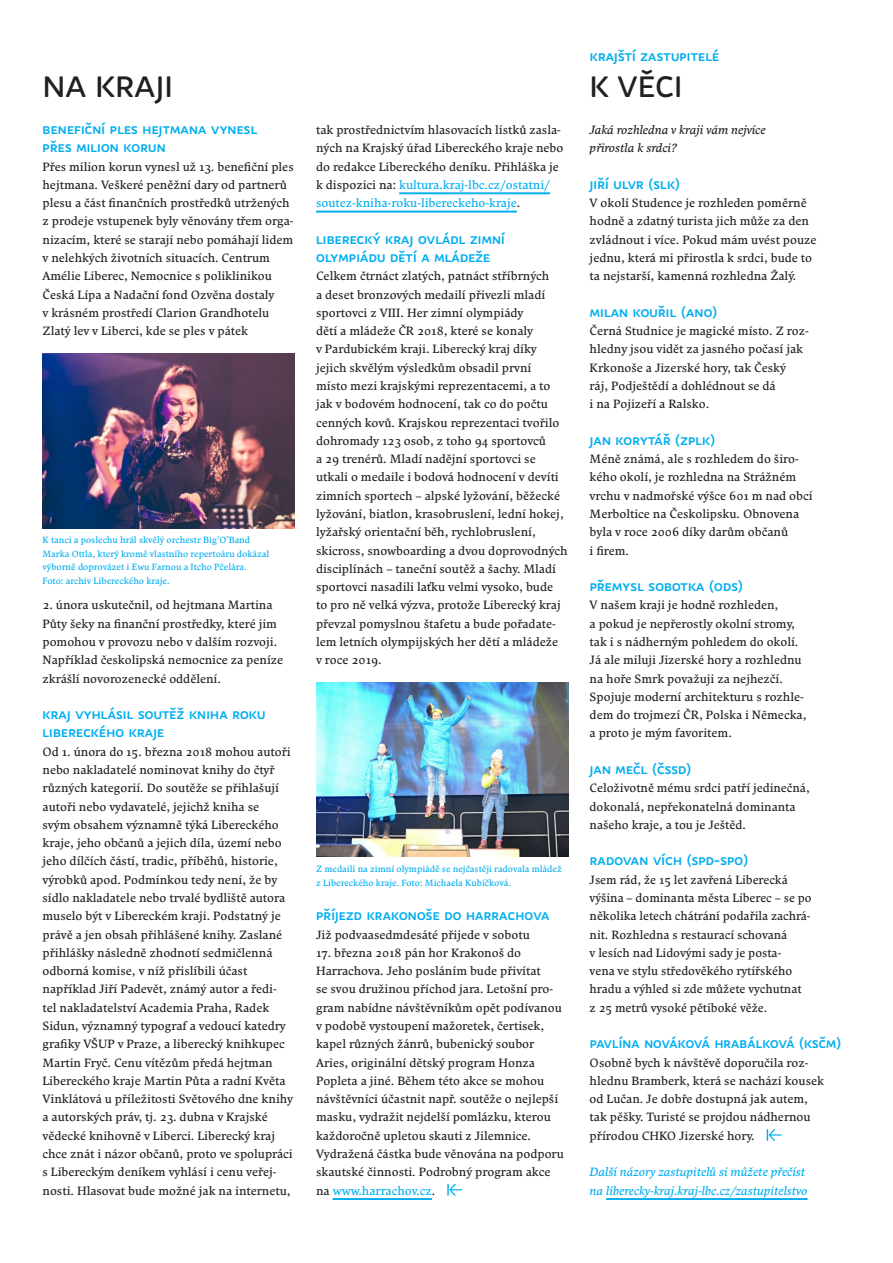
<style>
.page{position:relative;width:893px;height:1263px;background:#fff}
.page>*{position:absolute;margin:0;border:0;box-sizing:border-box;transform-origin:0 0}
.t1{font:500 30px "Knedle Beta";letter-spacing:.015em;color:#231f20}
.t2{font:500 15px/18.3px "Knedle Beta";letter-spacing:.015em;color:#00aeef}
.t3{font:12px/18.3px "Comenia Serif";color:#231f20}
.t4{font:italic 12px/18.3px "Comenia Serif";color:#00aeef}
.t5{font:italic 12px/18.3px "Comenia Serif";color:#231f20}
.t6{font:9px/13.5px "Comenia Serif";color:#00aeef}
.s1{color:#00aeef}
</style>
<div class="page">
<hr style="left:399px;top:192px;width:151px;height:2px;background:#00aeef">
<hr style="left:316px;top:211px;width:201px;height:2px;background:#00aeef">
<hr style="left:333px;top:1198px;width:99px;height:2px;background:#00aeef">
<svg style="left:447px;top:1184px;width:15px;height:11px"></svg>
<hr style="left:606px;top:1198px;width:201px;height:2px;background:#00aeef">
<svg style="left:767px;top:1129px;width:15px;height:12px"></svg>
<img style="left:43px;top:353px;width:252px;height:175px">
<img style="left:316px;top:682px;width:252px;height:174px">
<h1 class="t1" style="left:43px;top:66px;width:132px">NA KRAJI</h1>
<p class="t2" style="left:43px;top:119px;width:216px">Benefiční ples hejtmana vynesl přes milion korun</p>
<p class="t3" style="left:43px;top:157px;width:253px">Přes milion korun vynesl už 13. benefiční ples hejtmana. Veškeré peněžní dary od partnerů plesu a část finančních prostředků utržených z prodeje vstupenek byly věnovány třem orga&shy;nizacím, které se starají nebo pomáhají lidem v nelehkých životních situacích. Centrum Amélie Liberec, Nemocnice s poliklinikou Česká Lípa a Nadační fond Ozvěna dostaly<br>v krásném prostředí Clarion Grandhotelu Zlatý lev v Liberci, kde se ples v pátek</p>
<p class="t6" style="left:43px;top:533px;width:228px">K tanci a poslechu hrál skvělý orchestr Big’O’Band Marka Ottla, který kromě vlastního repertoáru dokázal výborně doprovázet i Ewu Farnou a Itcho Pčelára.<br>Foto: archiv Libereckého kraje.</p>
<p class="t3" style="left:43px;top:596px;width:242px">2. února uskutečnil, od hejtmana Martina Půty šeky na finanční prostředky, které jim pomohou v provozu nebo v dalším rozvoji.<br>Například českolipská nemocnice za peníze zkrášlí novorozenecké oddělení.</p>
<p class="t2" style="left:43px;top:704px;width:224px">Kraj vyhlásil soutěž Kniha roku<br>Libereckého kraje</p>
<p class="t3" style="left:43px;top:742px;width:252px">Od 1. února do 15. března 2018 mohou autoři nebo nakladatelé nominovat knihy do čtyř různých kategorií. Do soutěže se přihlašují autoři nebo vydavatelé, jejichž kniha se<br>svým obsahem významně týká Libereckého kraje, jeho občanů a jejich díla, území nebo jeho dílčích částí, tradic, příběhů, historie, výrobků apod. Podmínkou tedy není, že by sídlo nakladatele nebo trvalé bydliště autora muselo být v Libereckém kraji. Podstatný je právě a jen obsah přihlášené knihy. Zaslané přihlášky následně zhodnotí sedmičlenná odborná komise, v níž přislíbili účast například Jiří Padevět, známý autor a ředi&shy;tel nakladatelství Academia Praha, Radek Sidun, významný typograf a vedoucí katedry grafiky VŠUP v Praze, a liberecký knihkupec Martin Fryč. Cenu vítězům předá hejtman Libereckého kraje Martin Půta a radní Květa Vinklátová u příležitosti Světového dne knihy a autorských práv, tj. 23. dubna v Krajské vědecké knihovně v Liberci. Liberecký kraj chce znát i názor občanů, proto ve spolupráci s Libereckým deníkem vyhlásí i cenu veřej&shy;nosti. Hlasovat bude možné jak na internetu,</p>
<p class="t3" style="left:316px;top:120px;width:249px">tak prostřednictvím hlasovacích lístků zasla&shy;ných na Krajský úřad Libereckého kraje nebo do redakce Libereckého deníku. Přihláška je k dispozici na: <span class="s1">kultura.kraj-lbc.cz/ostatni/ soutez-kniha-roku-libereckeho-kraje</span>.</p>
<p class="t2" style="left:316px;top:229px;width:190px">Liberecký kraj ovládl zimní olympiádu dětí a mládeže</p>
<p class="t3" style="left:316px;top:267px;width:253px">Celkem čtrnáct zlatých, patnáct stříbrných<br>a deset bronzových medailí přivezli mladí sportovci z VIII. Her zimní olympiády<br>dětí a mládeže ČR 2018, které se konaly<br>v Pardubickém kraji. Liberecký kraj díky jejich skvělým výsledkům obsadil první<br>místo mezi krajskými reprezentacemi, a to jak v bodovém hodnocení, tak co do počtu cenných kovů. Krajskou reprezentaci tvořilo dohromady 123 osob, z toho 94 sportovců<br>a 29 trenérů. Mladí nadějní sportovci se utkali o medaile i bodová hodnocení v devíti zimních sportech – alpské lyžování, běžecké lyžování, biatlon, krasobruslení, lední hokej, lyžařský orientační běh, rychlobruslení, skicross, snowboarding a dvou doprovodných disciplínách – taneční soutěž a šachy. Mladí sportovci nasadili laťku velmi vysoko, bude<br>to pro ně velká výzva, protože Liberecký kraj převzal pomyslnou štafetu a bude pořadate&shy;lem letních olympijských her dětí a mládeže<br>v roce 2019.</p>
<p class="t6" style="left:316px;top:862px;width:247px">Z medailí na zimní olympiádě se nejčastěji radovala mládež z Libereckého kraje. Foto: Michaela Kubíčková.</p>
<p class="t2" style="left:316px;top:905px;width:235px">Příjezd Krakonoše do Harrachova</p>
<p class="t3" style="left:316px;top:925px;width:215px">Již podvaasedmdesáté přijede v sobotu</p>
<p class="t3" style="left:316px;top:943px;width:249px">17. března 2018 pán hor Krakonoš do Harrachova. Jeho posláním bude přivítat<br>se svou družinou příchod jara. Letošní pro&shy;gram nabídne návštěvníkům opět podívanou v podobě vystoupení mažoretek, čertisek, kapel různých žánrů, bubenický soubor Aries, originální dětský program Honza Popleta a jiné. Během této akce se mohou návštěvníci účastnit např. soutěže o nejlepší masku, vydražit nejdelší pomlázku, kterou každoročně upletou skauti z Jilemnice.<br>Vydražená částka bude věnována na podporu skautské činnosti. Podrobný program akce na <span class="s1">www.harrachov.cz</span>.</p>
<p class="t2" style="left:590px;top:46px;width:131px">Krajští zastupitelé</p>
<h1 class="t1" style="left:590px;top:66px;width:94px">K VĚCI</h1>
<p class="t5" style="left:590px;top:120px;width:177px">Jaká rozhledna v kraji vám nejvíce přirostla k srdci?</p>
<p class="t2" style="left:590px;top:174px;width:92px">Jiří Ulvr (SLK)</p>
<p class="t3" style="left:590px;top:193px;width:228px">V okolí Studence je rozhleden poměrně hodně a zdatný turista jich může za den zvládnout i více. Pokud mám uvést pouze jednu, která mi přirostla k srdci, bude to ta nejstarší, kamenná rozhledna Žalý.</p>
<p class="t2" style="left:590px;top:302px;width:129px">Milan Kouřil (ANO)</p>
<p class="t3" style="left:590px;top:321px;width:221px">Černá Studnice je magické místo. Z roz&shy;hledny jsou vidět za jasného počasí jak Krkonoše a Jizerské hory, tak Český<br>ráj, Podještědí a dohlédnout se dá<br>i na Pojizeří a Ralsko.</p>
<p class="t2" style="left:590px;top:430px;width:127px">Jan Korytář (ZpLK)</p>
<p class="t3" style="left:590px;top:449px;width:224px">Méně známá, ale s rozhledem do širo&shy;kého okolí, je rozhledna na Strážném vrchu v nadmořské výšce 601 m nad obcí<br>Merboltice na Českolipsku. Obnovena byla v roce 2006 díky darům občanů<br>i firem.</p>
<p class="t2" style="left:590px;top:576px;width:155px">Přemysl Sobotka (ODS)</p>
<p class="t3" style="left:590px;top:596px;width:218px">V našem kraji je hodně rozhleden,<br>a pokud je nepřerostly okolní stromy, tak i s nádherným pohledem do okolí.<br>Já ale miluji Jizerské hory a rozhlednu na hoře Smrk považuji za nejhezčí.<br>Spojuje moderní architekturu s rozhle&shy;dem do trojmezí ČR, Polska i Nĕmecka, a proto je mým favoritem.</p>
<p class="t2" style="left:590px;top:759px;width:76px">Jan Mečl (ČSSD</p>
<p class="t2" style="left:687px;top:759px;width:6px">)</p>
<p class="t3" style="left:590px;top:778px;width:222px">Celoživotně mému srdci patří jedinečná, dokonalá, nepřekonatelná dominanta našeho kraje, a tou je Ještěd.</p>
<p class="t2" style="left:590px;top:850px;width:160px">Radovan Vích (SPD-SPO)</p>
<p class="t3" style="left:590px;top:870px;width:224px">Jsem rád, že 15 let zavřená Liberecká výšina – dominanta města Liberec – se po několika letech chátrání podařila zachrá&shy;nit. Rozhledna s restaurací schovaná<br>v lesích nad Lidovými sady je posta-<br>vena ve stylu středověkého rytířského hradu a výhled si zde můžete vychutnat<br>z 25 metrů vysoké pětiboké věže.</p>
<p class="t2" style="left:590px;top:1033px;width:224px">Pavlína Nováková Hrabálková (KSČM</p>
<p class="t2" style="left:836px;top:1033px;width:6px">)</p>
<p class="t3" style="left:590px;top:1053px;width:236px">Osobně bych k návštěvě doporučila roz&shy;hlednu Bramberk, která se nachází kousek od Lučan. Je dobře dostupná jak autem, tak pěšky. Turisté se projdou nádhernou přírodou CHKO Jizerské hory.</p>
<p class="t4" style="left:590px;top:1163px;width:219px">Další názory zastupitelů si můžete přečíst na liberecky-kraj.kraj-lbc.cz/zastupitelstvo</p>
</div>
